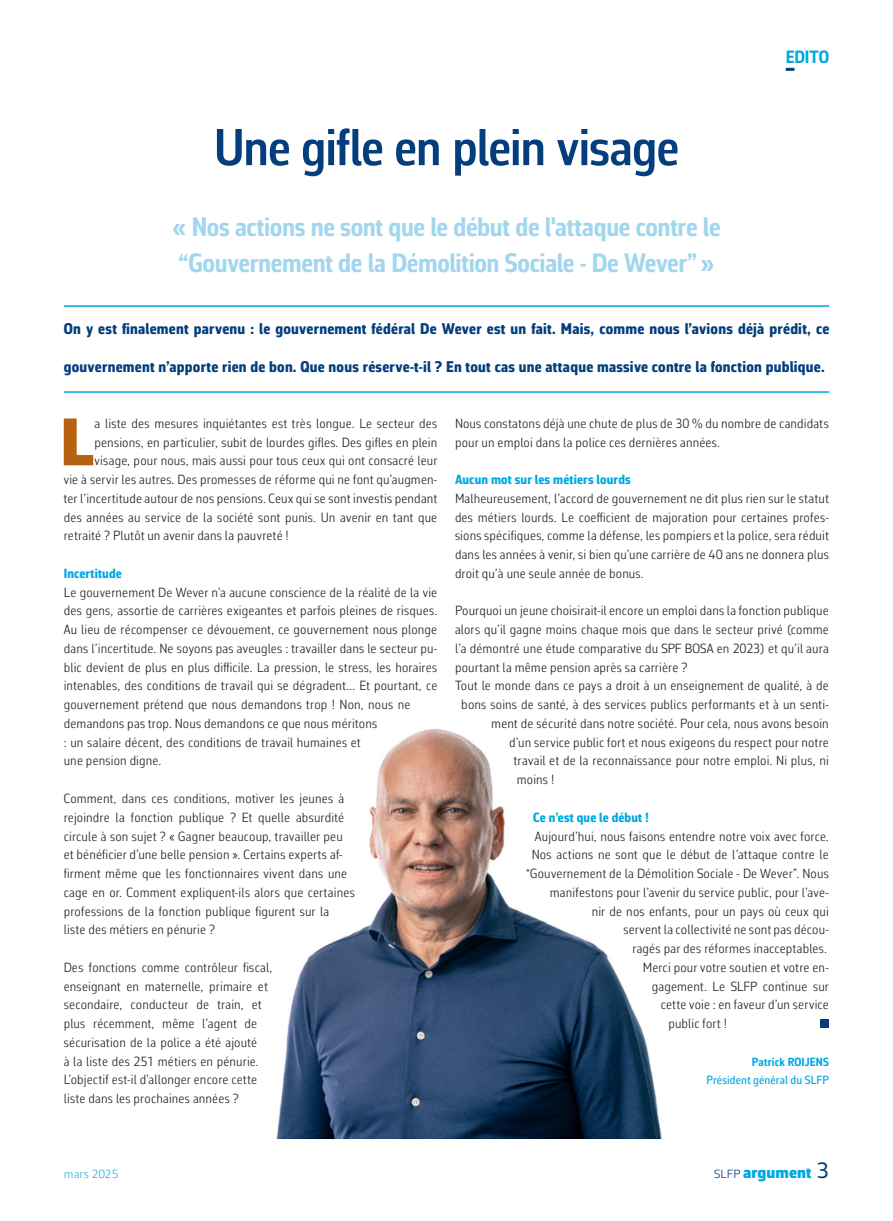
<style>
.page{position:relative;width:893px;height:1221px;background:#fff}
.page>*{position:absolute;margin:0;border:0;box-sizing:border-box;transform-origin:0 0}
.body_met_initiaal{font:900 67.95px "Corbeau Pro";color:#b66211}
.Basistekst{font:600 52.5px "Corbeau Con Pro";letter-spacing:-.02em;color:#043e7d}
.t1{font:700 27px/36px "Corbeau Con Pro";letter-spacing:-.01em;color:#a1d6ee}
.t2{font:700 18px "Corbeau Con Pro";letter-spacing:-.01em;color:#00a8e2}
.t3{font:900 16.5px "Corbeau Pro";letter-spacing:.005em;color:#00a8e2}
.Inleiding{font:800 15.75px "Corbeau Con Pro";letter-spacing:.015em;color:#043e7d}
.body_zonder_initiaal{font:300 13.5px/18.8px "Corbeau Con Pro";letter-spacing:.01em;color:#231f20}
.body_met_initiaal-2{font:300 13.5px "Corbeau Con Pro";letter-spacing:.015em;color:#231f20}
.Tussentitel{font:800 13.5px "Corbeau Con Pro";letter-spacing:.015em;color:#00a8e2}
.Auteur{font:500 12px "Corbeau Con Pro";letter-spacing:.01em;color:#00a8e2}
.Auteur-2{font:700 12px "Corbeau Con Pro";letter-spacing:.015em;color:#00a8e2}
.t4{font:300 12px "Corbeau Pro";color:#28b3de}
.s1{font-weight:300;font-size:12px;color:#043e7d}
.s2{font-weight:400;font-size:22.5px;color:#043e7d}
</style>
<div class="page">
<img style="left:276px;top:728px;width:386px;height:410px">
<svg style="left:786px;top:68px;width:8px;height:3px"></svg>
<div style="left:820px;top:1019px;width:9px;height:9px;background:#043e7d"></div>
<hr style="left:64px;top:305px;width:765px;height:2px;background:#00a8e2">
<hr style="left:64px;top:391px;width:765px;height:2px;background:#00a8e2">
<p class="Basistekst" style="left:214px;top:112px;width:466px">Une gifle en plein visage</p>
<p class="t1" style="left:172px;top:208px;width:550px">« Nos actions ne sont que le début de l'attaque contre le “Gouvernement de la Démolition Sociale - De Wever”»</p>
<p class="t2" style="left:786px;top:45px;width:45px">EDITO</p>
<p class="Inleiding" style="left:64px;top:318px;width:767px">On y est finalement parvenu : le gouvernement fédéral De Wever est un fait. Mais, comme nous l’avions déjà prédit, ce</p>
<p class="Inleiding" style="left:64px;top:355px;width:762px">gouvernement n’apporte rien de bon. Que nous réserve-t-il ? En tout cas une attaque massive contre la fonction publique.</p>
<p class="body_met_initiaal" style="left:60px;top:396px;width:36px">L</p>
<p class="body_met_initiaal-2" style="left:95px;top:414px;width:344px">a liste des mesures inquiétantes est très longue. Le secteur des</p>
<p class="body_met_initiaal-2" style="left:95px;top:433px;width:344px">pensions, en particulier, subit de lourdes gifles. Des gifles en plein</p>
<p class="body_met_initiaal-2" style="left:95px;top:451px;width:344px">visage, pour nous, mais aussi pour tous ceux qui ont consacré leur</p>
<p class="body_met_initiaal-2" style="left:64px;top:470px;width:375px">vie à servir les autres. Des promesses de réforme qui ne font qu’augmen-</p>
<p class="body_met_initiaal-2" style="left:64px;top:489px;width:375px">ter l’incertitude autour de nos pensions. Ceux qui se sont investis pendant</p>
<p class="body_met_initiaal-2" style="left:64px;top:508px;width:375px">des années au service de la société sont punis. Un avenir en tant que</p>
<p class="body_met_initiaal-2" style="left:64px;top:526px;width:227px">retraité ? Plutôt un avenir dans la pauvreté !</p>
<p class="Tussentitel" style="left:64px;top:564px;width:59px">Incertitude</p>
<p class="body_zonder_initiaal" style="left:64px;top:582px;width:375px">Le gouvernement De Wever n’a aucune conscience de la réalité de la vie des gens, assortie de carrières exigeantes et parfois pleines de risques.<br>Au lieu de récompenser ce dévouement, ce gouvernement nous plonge dans l’incertitude. Ne soyons pas aveugles : travailler dans le secteur pu&shy;blic devient de plus en plus difficile. La pression, le stress, les horaires intenables, des conditions de travail qui se dégradent… Et pourtant, ce gouvernement prétend que nous demandons trop ! Non, nous ne demandons pas trop. Nous demandons ce que nous méritons<br>: un salaire décent, des conditions de travail humaines et<br>une pension digne.</p>
<p class="body_zonder_initiaal" style="left:64px;top:788px;width:293px">Comment, dans ces conditions, motiver les jeunes à rejoindre la fonction publique ? Et quelle absurdité circule à son sujet ? « Gagner beaucoup, travailler peu et bénéficier d’une belle pension ». Certains experts af&shy;firment même que les fonctionnaires vivent dans une cage en or. Comment expliquent-ils alors que certaines professions de la fonction publique figurent sur la<br>liste des métiers en pénurie ?</p>
<p class="body_zonder_initiaal" style="left:64px;top:957px;width:210px">Des fonctions comme contrôleur fiscal, enseignant en maternelle, primaire et secondaire, conducteur de train, et plus récemment, même l’agent de sécurisation de la police a été ajouté<br>à la liste des 251 métiers en pénurie.<br>L’objectif est-il d’allonger encore cette liste dans les prochaines années ?</p>
<p class="body_zonder_initiaal" style="left:455px;top:413px;width:375px">Nous constatons déjà une chute de plus de 30 % du nombre de candidats pour un emploi dans la police ces dernières années.</p>
<p class="Tussentitel" style="left:455px;top:470px;width:177px">Aucun mot sur les métiers lourds</p>
<p class="body_zonder_initiaal" style="left:455px;top:488px;width:375px;text-align:justify">Malheureusement, l’accord de gouvernement ne dit plus rien sur le statut des métiers lourds. Le coefficient de majoration pour certaines profes&shy;sions spécifiques, comme la défense, les pompiers et la police, sera réduit dans les années à venir, si bien qu’une carrière de 40 ans ne donnera plus droit qu’à une seule année de bonus.</p>
<p class="body_zonder_initiaal" style="left:455px;top:601px;width:375px;text-align:justify">Pourquoi un jeune choisirait-il encore un emploi dans la fonction publique alors qu’il gagne moins chaque mois que dans le secteur privé (comme l’a démontré une étude comparative du SPF BOSA en 2023) et qu’il aura pourtant la même pension après sa carrière ?</p>
<p class="body_zonder_initiaal" style="left:455px;top:676px;width:375px">Tout le monde dans ce pays a droit à un enseignement de qualité, à de</p>
<p class="body_zonder_initiaal" style="left:461px;top:695px;width:369px">bons soins de santé, à des services publics performants et à un senti-</p>
<p class="body_zonder_initiaal" style="left:491px;top:713px;width:339px">ment de sécurité dans notre société. Pour cela, nous avons besoin</p>
<p class="body_zonder_initiaal" style="left:509px;top:732px;width:321px">d’un service public fort et nous exigeons du respect pour notre</p>
<p class="body_zonder_initiaal" style="left:514px;top:751px;width:317px">travail et de la reconnaissance pour notre emploi. Ni plus, ni</p>
<p class="body_zonder_initiaal" style="left:517px;top:770px;width:39px">moins !</p>
<p class="Tussentitel" style="left:533px;top:808px;width:117px">Ce n’est que le début !</p>
<p class="body_zonder_initiaal" style="left:526px;top:826px;width:305px;text-align:right">Aujourd’hui, nous faisons entendre notre voix avec force.<br>Nos actions ne sont que le début de l’attaque contre le “Gouvernement de la Démolition Sociale - De Wever”. Nous manifestons pour l’avenir du service public, pour l’ave-<br>nir de nos enfants, pour un pays où ceux qui<br>servent la collectivité ne sont pas décou-<br>ragés par des réformes inacceptables.</p>
<p class="body_zonder_initiaal" style="left:643px;top:957px;width:187px">Merci pour votre soutien et votre en-</p>
<p class="body_zonder_initiaal" style="left:652px;top:976px;width:178px">gagement. Le SLFP continue sur</p>
<p class="body_zonder_initiaal" style="left:661px;top:995px;width:169px">cette voie : en faveur d’un service</p>
<p class="body_zonder_initiaal" style="left:668px;top:1013px;width:60px">public fort !</p>
<p class="Auteur-2" style="left:752px;top:1053px;width:79px">Patrick ROIJENS</p>
<p class="Auteur" style="left:706px;top:1072px;width:124px">Président général du SLFP</p>
<p class="t4" style="left:64px;top:1165px;width:56px">mars 2025</p>
<p class="t3" style="left:714px;top:1161px;width:117px"><span class="s1">SLFP</span> argument <span class="s2">3</span></p>
</div>
